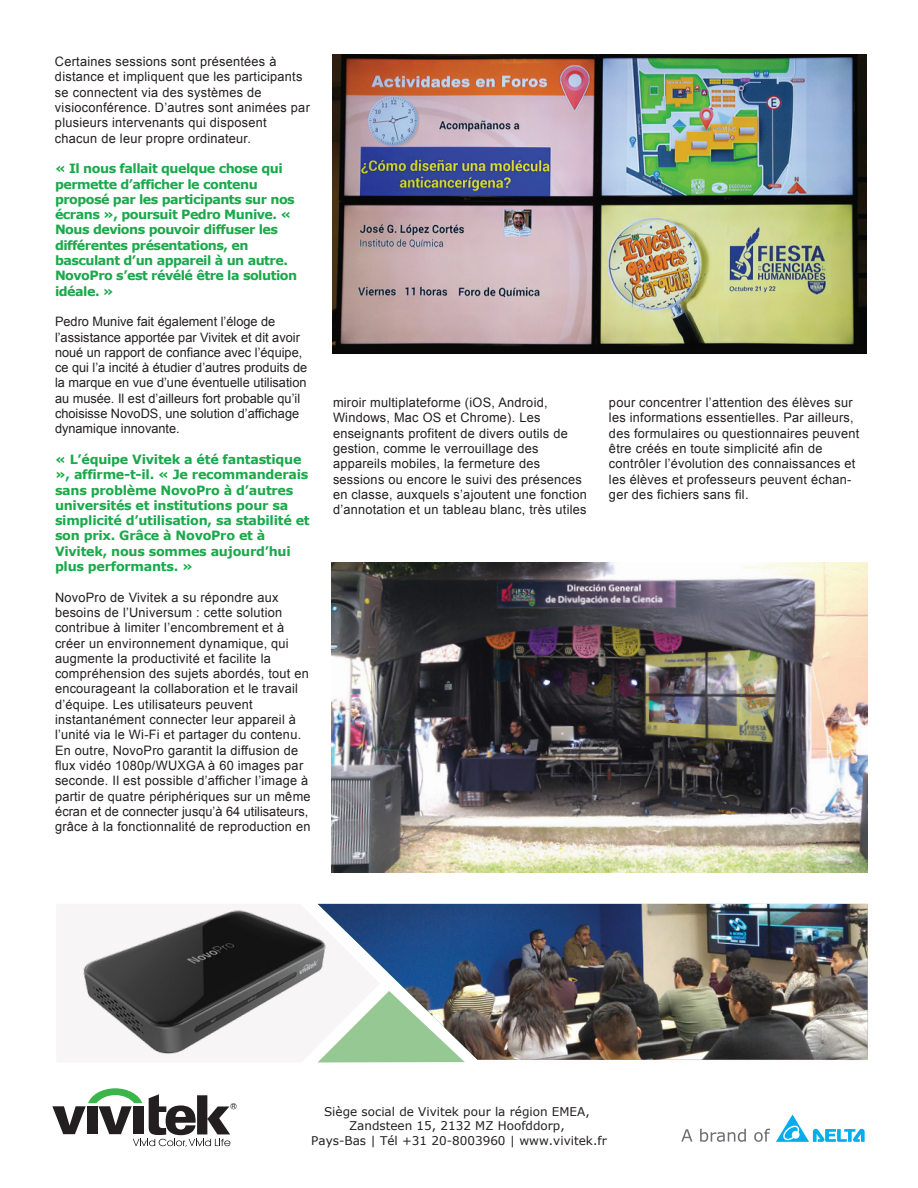
<style>
.page{position:relative;width:918px;height:1188px;background:#fff}
.page>*{position:absolute;margin:0;border:0;box-sizing:border-box;transform-origin:0 0}
.t1{font:13.05px/15.3px "Arial";letter-spacing:.02em;color:#231f20}
.t2{font:13.05px/15.3px "Arial";color:#231f20}
.t3{font:700 12.75px/15.3px "Verdana";letter-spacing:-.04em;color:#1aa94b}
.t4{font:700 12.75px/15.3px "Verdana";letter-spacing:-.02em;color:#1aa94b}
.t5{font:12px/14.4px "Verdana";color:#231f20;text-align:center}
</style>
<div class="page">
<img style="left:333px;top:54px;width:533px;height:300px">
<img style="left:332px;top:562px;width:535px;height:311px">
<svg style="left:318px;top:1060px;width:147px;height:3px"></svg>
<img style="left:380px;top:904px;width:488px;height:156px">
<svg style="left:359px;top:904px;width:21px;height:158px"></svg>
<img style="left:83px;top:904px;width:276px;height:158px">
<svg style="left:313px;top:916px;width:5px;height:5px"></svg>
<svg style="left:681px;top:1129px;width:11px;height:13px"></svg>
<svg style="left:700px;top:1129px;width:46px;height:13px"></svg>
<svg style="left:754px;top:1129px;width:16px;height:13px"></svg>
<svg style="left:776px;top:1115px;width:89px;height:27px"></svg>
<svg style="left:52px;top:1088px;width:185px;height:59px"></svg>
<p class="t1" style="left:55px;top:54px;width:256px">Certaines sessions sont présentées à distance et impliquent que les participants se connectent via des systèmes de visioconférence. D’autres sont animées par plusieurs intervenants qui disposent chacun de leur propre ordinateur.</p>
<p class="t3" style="left:55px;top:161px;width:244px">« Il nous fallait quelque chose qui permette d’afficher le contenu proposé par les participants sur nos écrans », poursuit Pedro Munive. «<br>Nous devions pouvoir diffuser les différentes présentations, en basculant d’un appareil à un autre.<br>NovoPro s’est révélé être la solution idéale. »</p>
<p class="t2" style="left:55px;top:314px;width:254px">Pedro Munive fait également l’éloge de l’assistance apportée par Vivitek et dit avoir noué un rapport de confiance avec l’équipe, ce qui l’a incité à étudier d’autres produits de la marque en vue d’une éventuelle utilisation au musée. Il est d’ailleurs fort probable qu’il choisisse NovoDS, une solution d’affichage dynamique innovante.</p>
<p class="t4" style="left:55px;top:452px;width:256px">« L’équipe Vivitek a été fantastique », affirme-t-il. « Je recommanderais sans problème NovoPro à d’autres universités et institutions pour sa simplicité d’utilisation, sa stabilité et son prix. Grâce à NovoPro et à Vivitek, nous sommes aujourd’hui plus performants. »</p>
<p class="t1" style="left:55px;top:590px;width:257px">NovoPro de Vivitek a su répondre aux besoins de l’Universum : cette solution contribue à limiter l’encombrement et à créer un environnement dynamique, qui augmente la productivité et facilite la compréhension des sujets abordés, tout en encourageant la collaboration et le travail d’équipe. Les utilisateurs peuvent instantanément connecter leur appareil à l’unité via le Wi-Fi et partager du contenu.<br>En outre, NovoPro garantit la diffusion de flux vidéo 1080p/WUXGA à 60 images par seconde. Il est possible d’afficher l’image à partir de quatre périphériques sur un même écran et de connecter jusqu’à 64 utilisateurs, grâce à la fonctionnalité de reproduction en</p>
<p class="t1" style="left:333px;top:395px;width:255px">miroir multiplateforme (iOS, Android, Windows, Mac OS et Chrome). Les enseignants profitent de divers outils de gestion, comme le verrouillage des appareils mobiles, la fermeture des sessions ou encore le suivi des présences en classe, auxquels s’ajoutent une fonction d’annotation et un tableau blanc, très utiles</p>
<p class="t1" style="left:609px;top:395px;width:252px">pour concentrer l’attention des élèves sur les informations essentielles. Par ailleurs, des formulaires ou questionnaires peuvent être créés en toute simplicité afin de contrôler l’évolution des connaissances et les élèves et professeurs peuvent échan&shy;ger des fichiers sans fil.</p>
<p class="t5" style="left:311px;top:1105px;width:297px">Siège social de Vivitek pour la région EMEA,<br>Zandsteen 15, 2132 MZ Hoofddorp,<br>Pays-Bas | Tél +31 20-8003960 | www.vivitek.fr</p>
</div>
